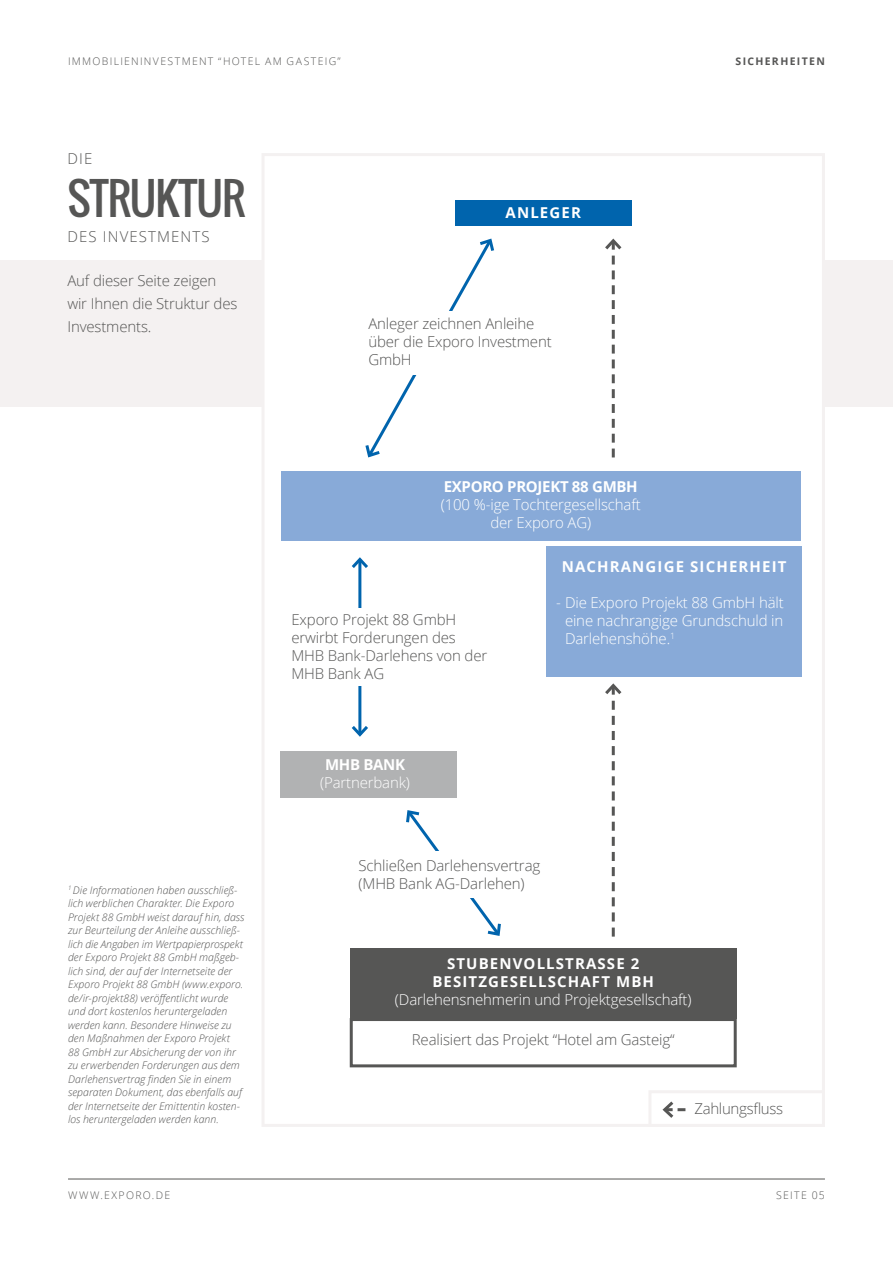
<style>
.page{position:relative;width:893px;height:1263px;background:#fff}
.page>*{position:absolute;margin:0;border:0;box-sizing:border-box;transform-origin:0 0}
.t1{font:43.5px "Oswald";letter-spacing:-.02em;color:#565655}
.t2{font:300 15px/18px "Open Sans";letter-spacing:-.01em;color:#565655}
.t3{font:300 15px/18px "Open Sans";letter-spacing:-.01em;color:#fff;text-align:justify}
.t4{font:700 15px/18px "Open Sans";letter-spacing:.075em;color:#fff;text-align:center}
.t5{font:700 15px "Open Sans";letter-spacing:-.02em;color:#fff}
.t6{font:300 15px "Open Sans";letter-spacing:.075em;color:#565655}
.t7{font:italic 300 10.5px/13.5px "Open Sans";letter-spacing:.005em;color:#565655}
.t8{font:300 10.5px "Open Sans";letter-spacing:.12em;color:#565655}
.t9{font:700 10.5px "Open Sans";letter-spacing:.13em;color:#565655}
</style>
<div class="page">
<hr style="left:68px;top:1178px;width:757px;height:1px;background:#565655">
<div style="left:0;top:260px;width:893px;height:146px;background:#f4f1f1"></div>
<div style="left:261px;top:153px;width:564px;height:974px;background:#fff;border:3px solid #f4f1f1"></div>
<svg style="left:605px;top:683px;width:17px;height:253px"></svg>
<svg style="left:365px;top:238px;width:129px;height:220px"></svg>
<svg style="left:406px;top:810px;width:95px;height:126px"></svg>
<svg style="left:605px;top:238px;width:17px;height:219px"></svg>
<div style="left:455px;top:200px;width:176px;height:25px;background:#0064ad"></div>
<div style="left:280px;top:751px;width:176px;height:46px;background:#b1b2b3"></div>
<div style="left:546px;top:546px;width:255px;height:130px;background:#88aad8"></div>
<div style="left:350px;top:1018px;width:387px;height:49px;border:3px solid #565655"></div>
<div style="left:350px;top:947px;width:387px;height:71px;background:#565655"></div>
<div style="left:400px;top:311px;width:84px;height:63px;background:#fff"></div>
<div style="left:418px;top:851px;width:84px;height:46px;background:#fff"></div>
<hr style="left:358px;top:559px;width:3px;height:175px;background:#0064ad">
<svg style="left:351px;top:557px;width:17px;height:14px"></svg>
<svg style="left:351px;top:723px;width:17px;height:14px"></svg>
<div style="left:356px;top:608px;width:83px;height:78px;background:#fff"></div>
<div style="left:648px;top:1090px;width:177px;height:37px;background:#fff;border:3px solid #f4f1f1"></div>
<svg style="left:662px;top:1101px;width:23px;height:17px"></svg>
<div style="left:281px;top:471px;width:519px;height:70px;background:#88aad8"></div>
<p class="t8" style="left:68px;top:54px;width:274px">IMMOBILIENINVESTMENT “HOTEL AM GASTEIG”</p>
<p class="t9" style="left:735px;top:54px;width:91px">SICHERHEITEN</p>
<h2 class="t2" style="left:67px;top:149px;width:26px">DIE</h2>
<h1 class="t1" style="left:67px;top:165px;width:180px">STRUKTUR</h1>
<h2 class="t6" style="left:67px;top:226px;width:144px">DES INVESTMENTS</h2>
<h2 class="t2" style="left:67px;top:269px;width:172px;line-height:22.8px">Auf dieser Seite zeigen wir Ihnen die Struktur des<br>Investments.</h2>
<p class="t7" style="left:68px;top:883px;width:178px"><sup>1</sup> Die Informationen haben ausschließ&shy;lich werblichen Charakter. Die Exporo Projekt 88 GmbH weist darauf hin, dass zur Beurteilung der Anleihe ausschließ&shy;lich die Angaben im Wertpapierprospekt der Exporo Projekt 88 GmbH maßgeb&shy;lich sind, der auf der Internetseite der Exporo Projekt 88 GmbH (www.exporo. de/ir-projekt88) veröffentlicht wurde und dort kostenlos heruntergeladen werden kann. Besondere Hinweise zu den Maßnahmen der Exporo Projekt<br>88 GmbH zur Absicherung der von ihr zu erwerbenden Forderungen aus dem Darlehensvertrag finden Sie in einem separaten Dokument, das ebenfalls auf der Internetseite der Emittentin kosten&shy;los heruntergeladen werden kann.</p>
<h2 class="t4" style="left:506px;top:203px;width:77px">ANLEGER</h2>
<h2 class="t2" style="left:368px;top:314px;width:185px">Anleger zeichnen Anleihe über die Exporo Investment<br>GmbH</h2>
<h2 class="t5" style="left:444px;top:476px;width:195px">EXPORO PROJEKT 88 GMBH</h2>
<h2 class="t3" style="left:441px;top:495px;width:201px;text-align:center">(100 %-ige Tochtergesellschaft der Exporo AG)</h2>
<h2 class="t2" style="left:291px;top:610px;width:197px">Exporo Projekt 88 GmbH erwirbt Forderungen des<br>MHB Bank-Darlehens von der<br>MHB Bank AG</h2>
<h2 class="t4" style="left:562px;top:557px;width:226px">NACHRANGIGE SICHERHEIT</h2>
<h2 class="t3" style="left:565px;top:593px;width:220px;text-indent:-9px">- Die Exporo Projekt 88 GmbH hält eine nachrangige Grundschuld in Darlehenshöhe.<sup>1</sup></h2>
<h2 class="t4" style="left:325px;top:755px;width:82px">MHB BANK</h2>
<h2 class="t3" style="left:320px;top:773px;width:91px">(Partnerbank)</h2>
<h2 class="t2" style="left:359px;top:856px;width:183px">Schließen Darlehensvertrag (MHB Bank AG-Darlehen)</h2>
<h2 class="t4" style="left:432px;top:955px;width:223px">STUBENVOLLSTRASSE 2<br>BESITZGESELLSCHAFT MBH</h2>
<h2 class="t3" style="left:395px;top:990px;width:298px">(Darlehensnehmerin und Projektgesellschaft)</h2>
<h2 class="t2" style="left:412px;top:1030px;width:264px">Realisiert das Projekt “Hotel am Gasteig“</h2>
<h2 class="t2" style="left:694px;top:1099px;width:90px">Zahlungsfluss</h2>
<p class="t8" style="left:68px;top:1188px;width:104px">WWW.EXPORO.DE</p>
<p class="t8" style="left:776px;top:1188px;width:50px">SEITE 05</p>
</div>
